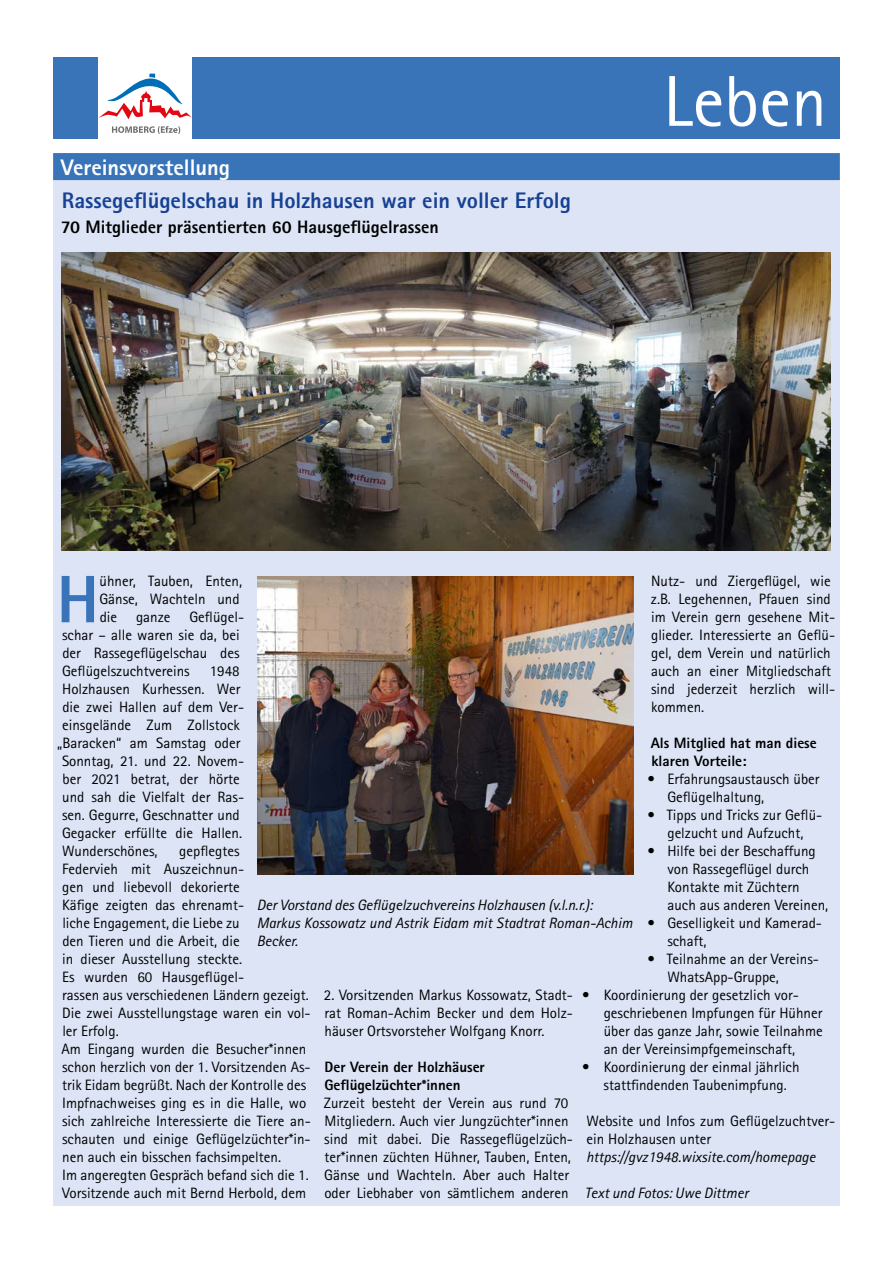
<style>
.page{position:relative;width:893px;height:1263px;background:#fff}
.page>*{position:absolute;margin:0;border:0;box-sizing:border-box;transform-origin:0 0}
.t1{font:72px "Rotis Sans Serif";color:#fff}
.t2{font:800 67.2px "Rotis Sans Serif";color:#3974b9}
.t3{font:800 22.5px "Rotis Sans Serif";color:#164194}
.t4{font:800 22.5px "Rotis Sans Serif";color:#fff}
.t5{font:800 18px "Rotis Sans Serif";color:#000}
.t6{font:15px/18px "Rotis Sans Serif";color:#000}
.t7{font:italic 15px/18px "Rotis Sans Serif";color:#000}
.t8{font:800 15px/18px "Rotis Sans Serif";color:#000}
</style>
<div class="page">
<div style="left:53px;top:57px;width:787px;height:82px;background:#3974b9"></div>
<div style="left:98px;top:57px;width:94px;height:94px;background:#fff"></div>
<svg style="left:112px;top:126px;width:68px;height:8px"></svg>
<svg style="left:98px;top:74px;width:94px;height:45px"></svg>
<div style="left:53px;top:153px;width:787px;height:1052px;background:#dce4f5"></div>
<div style="left:53px;top:153px;width:787px;height:27px;background:#3974b9"></div>
<img style="left:62px;top:253px;width:768px;height:297px">
<img style="left:257px;top:576px;width:377px;height:298px">
<h3 class="t4" style="left:61px;top:153px;width:171px">Vereinsvorstellung</h3>
<h3 class="t3" style="left:62px;top:186px;width:511px">Rassegeflügelschau in Holzhausen war ein voller Erfolg</h3>
<p class="t5" style="left:61px;top:215px;width:379px">70 Mitglieder präsentierten 60 Hausgeflügelrassen</p>
<h1 class="t1" style="left:663px;top:59px;width:165px">Leben</h1>
<p class="t6" style="left:651px;top:572px;width:186px">Nutz- und Ziergeflügel, wie z.B. Legehennen, Pfauen sind im Verein gern gesehene Mit&shy;glieder. Interessierte an Geflü&shy;gel, dem Verein und natürlich auch an einer Mitgliedschaft sind jederzeit herzlich will&shy;kommen.</p>
<p class="t8" style="left:651px;top:734px;width:168px">Als Mitglied hat man diese klaren Vorteile:</p>
<p class="t6" style="left:667px;top:770px;width:154px;text-indent:-20px">• Erfahrungsaustausch über<br>Geflügelhaltung,</p>
<p class="t6" style="left:648px;top:806px;width:176px;text-align:center">• Tipps und Tricks zur Geflü&shy;gelzucht und Aufzucht,</p>
<p class="t6" style="left:667px;top:842px;width:162px;text-indent:-20px">• Hilfe bei der Beschaffung von Rassegeflügel durch<br>Kontakte mit Züchtern auch aus anderen Vereinen,</p>
<p class="t6" style="left:667px;top:914px;width:156px;text-indent:-20px">• Geselligkeit und Kamerad&shy;schaft,</p>
<p class="t6" style="left:667px;top:950px;width:153px;text-indent:-20px">• Teilnahme an der Vereins-<br>WhatsApp-Gruppe,</p>
<p class="t6" style="left:604px;top:986px;width:221px;text-indent:-21px">• Koordinierung der gesetzlich vor&shy;geschriebenen Impfungen für Hühner über das ganze Jahr, sowie Teilnahme an der Vereinsimpfgemeinschaft,</p>
<p class="t6" style="left:582px;top:1058px;width:219px;text-align:center">• Koordinierung der einmal jährlich stattfindenden Taubenimpfung.</p>
<p class="t6" style="left:587px;top:1112px;width:250px">Website und Infos zum Geflügelzuchtver&shy;ein Holzhausen unter</p>
<p class="t7" style="left:586px;top:1148px;width:231px">https://gvz1948.wixsite.com/homepage</p>
<p class="t7" style="left:585px;top:1184px;width:165px">Text und Fotos: Uwe Dittmer</p>
<h2 class="t2" style="left:57px;top:557px;width:44px">H</h2>
<p class="t6" style="left:99px;top:572px;width:144px">ühner, Tauben, Enten,<br>Gänse, Wachteln und die</p>
<p class="t6" style="left:62px;top:608px;width:184px;text-indent:127px">Geflügel&shy;schar – alle waren sie da, bei der Rassegeflügelschau des<br>Geflügelszuchtvereins</p>
<p class="t6" style="left:136px;top:608px;width:36px">ganze</p>
<p class="t6" style="left:210px;top:662px;width:31px">1948</p>
<p class="t6" style="left:62px;top:680px;width:180px">Holzhausen Kurhessen. Wer</p>
<p class="t6" style="left:62px;top:698px;width:183px">die zwei Hallen auf dem Ver-</p>
<p class="t6" style="left:62px;top:716px;width:179px">einsgelände Zum Zollstock</p>
<p class="t6" style="left:57px;top:734px;width:185px">„Baracken“ am Samstag oder</p>
<p class="t6" style="left:62px;top:752px;width:184px">Sonntag, 21. und 22. Novem-</p>
<p class="t6" style="left:62px;top:770px;width:179px">ber 2021 betrat, der hörte</p>
<p class="t6" style="left:62px;top:788px;width:183px">und sah die Vielfalt der Ras-</p>
<p class="t6" style="left:62px;top:806px;width:179px">sen. Gegurre, Geschnatter und</p>
<p class="t6" style="left:62px;top:824px;width:182px">Gegacker erfüllte die Hallen.</p>
<p class="t6" style="left:62px;top:842px;width:97px">Wunderschönes,</p>
<p class="t6" style="left:62px;top:842px;width:251px;text-indent:118px">gepflegtes<br>Federvieh mit Auszeichnun-<br>gen und liebevoll dekorierte<br>Käfige zeigten das ehrenamt-<br>liche Engagement, die Liebe zu<br>den Tieren und die Arbeit, die<br>in dieser Ausstellung steckte.<br>Es wurden 60 Hausgeflügel-<br>rassen aus verschiedenen Ländern gezeigt.<br>Die zwei Ausstellungstage waren ein vol&shy;ler Erfolg.<br>Am Eingang wurden die Besucher*innen schon herzlich von der 1. Vorsitzenden As&shy;trik Eidam begrüßt. Nach der Kontrolle des Impfnachweises ging es in die Halle, wo sich zahlreiche Interessierte die Tiere an&shy;schauten und einige Geflügelzüchter*in&shy;nen auch ein bisschen fachsimpelten.<br>Im angeregten Gespräch befand sich die 1.<br>Vorsitzende auch mit Bernd Herbold, dem</p>
<p class="t7" style="left:257px;top:896px;width:377px">Der Vorstand des Geflügelzuchvereins Holzhausen (v.l.n.r.):<br>Markus Kossowatz und Astrik Eidam mit Stadtrat Roman-Achim<br>Becker.</p>
<p class="t6" style="left:324px;top:986px;width:251px;text-align:justify">2. Vorsitzenden Markus Kossowatz, Stadt&shy;rat Roman-Achim Becker und dem Holz&shy;häuser Ortsvorsteher Wolfgang Knorr.</p>
<p class="t8" style="left:324px;top:1058px;width:162px">Der Verein der Holzhäuser<br>Geflügelzüchter*innen</p>
<p class="t6" style="left:324px;top:1094px;width:251px">Zurzeit besteht der Verein aus rund 70<br>Mitgliedern. Auch vier Jungzüchter*innen sind mit dabei. Die Rassegeflügelzüch&shy;ter*innen züchten Hühner, Tauben, Enten, Gänse und Wachteln. Aber auch Halter oder Liebhaber von sämtlichem anderen</p>
</div>
